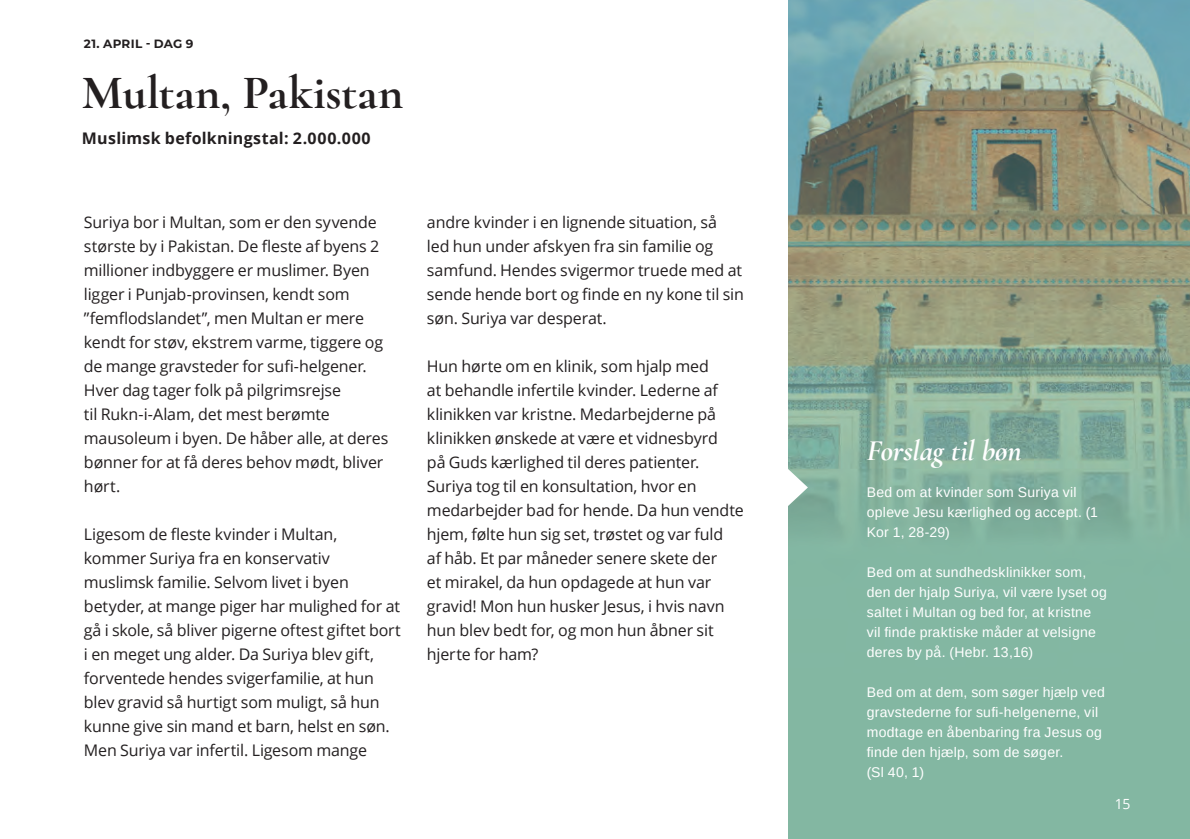
<style>
.page{position:relative;width:1190px;height:839px;background:#fff}
.page>*{position:absolute;margin:0;border:0;box-sizing:border-box;transform-origin:0 0}
.t1{font:700 48px "Cormorant";color:#231f20}
.howcanwe{font:italic 700 30px "Cormorant";letter-spacing:-.005em;color:#fff}
.body{font:16px/24px "Open Sans";letter-spacing:-.01em;color:#231f20}
.t2{font:700 16px "Open Sans";letter-spacing:.02em;color:#231f20}
.quote_arimo{font:14px/20px "Arimo";letter-spacing:.02em;color:#fff}
.t3{font:14px "Open Sans";color:#fff}
.page_title{font:700 12px "Montserrat";letter-spacing:.025em;color:#231f20}
</style>
<div class="page">
<img style="left:788px;top:0;width:401px;height:839px">
<p class="page_title" style="left:84px;top:35px;width:111px">21. APRIL - DAG 9</p>
<p class="t1" style="left:82px;top:63px;width:323px">Multan, Pakistan</p>
<p class="t2" style="left:82px;top:127px;width:290px">Muslimsk befolkningstal: 2.000.000</p>
<p class="body" style="left:84px;top:210px;width:306px">Suriya bor i Multan, som er den syvende største by i Pakistan. De fleste af byens 2 millioner indbyggere er muslimer. Byen ligger i Punjab-provinsen, kendt som ”femflodslandet”, men Multan er mere kendt for støv, ekstrem varme, tiggere og de mange gravsteder for sufi-helgener.<br>Hver dag tager folk på pilgrimsrejse<br>til Rukn-i-Alam, det mest berømte mausoleum i byen. De håber alle, at deres bønner for at få deres behov mødt, bliver hørt.</p>
<p class="body" style="left:84px;top:522px;width:318px">Ligesom de fleste kvinder i Multan, kommer Suriya fra en konservativ muslimsk familie. Selvom livet i byen betyder, at mange piger har mulighed for at gå i skole, så bliver pigerne oftest giftet bort i en meget ung alder. Da Suriya blev gift, forventede hendes svigerfamilie, at hun blev gravid så hurtigt som muligt, så hun kunne give sin mand et barn, helst en søn.<br>Men Suriya var infertil. Ligesom mange</p>
<p class="body" style="left:427px;top:210px;width:318px">andre kvinder i en lignende situation, så<br>led hun under afskyen fra sin familie og samfund. Hendes svigermor truede med at sende hende bort og finde en ny kone til sin søn. Suriya var desperat.</p>
<p class="body" style="left:427px;top:354px;width:318px">Hun hørte om en klinik, som hjalp med<br>at behandle infertile kvinder. Lederne af klinikken var kristne. Medarbejderne på klinikken ønskede at være et vidnesbyrd<br>på Guds kærlighed til deres patienter.<br>Suriya tog til en konsultation, hvor en medarbejder bad for hende. Da hun vendte hjem, følte hun sig set, trøstet og var fuld<br>af håb. Et par måneder senere skete der<br>et mirakel, da hun opdagede at hun var gravid! Mon hun husker Jesus, i hvis navn hun blev bedt for, og mon hun åbner sit hjerte for ham?</p>
<p class="howcanwe" style="left:866px;top:432px;width:156px">Forslag til bøn</p>
<p class="quote_arimo" style="left:866px;top:482px;width:232px">Bed om at kvinder som Suriya vil opleve Jesu kærlighed og accept. (1<br>Kor 1, 28-29)</p>
<p class="quote_arimo" style="left:866px;top:562px;width:242px">Bed om at sundhedsklinikker som, den der hjalp Suriya, vil være lyset og saltet i Multan og bed for, at kristne vil finde praktiske måder at velsigne deres by på. (Hebr. 13,16)</p>
<p class="quote_arimo" style="left:866px;top:682px;width:240px">Bed om at dem, som søger hjælp ved gravstederne for sufi-helgenerne, vil modtage en åbenbaring fra Jesus og finde den hjælp, som de søger.</p>
<p class="quote_arimo" style="left:866px;top:762px;width:59px">(Sl 40, 1)</p>
<p class="t3" style="left:1114px;top:794px;width:17px">15</p>
</div>
